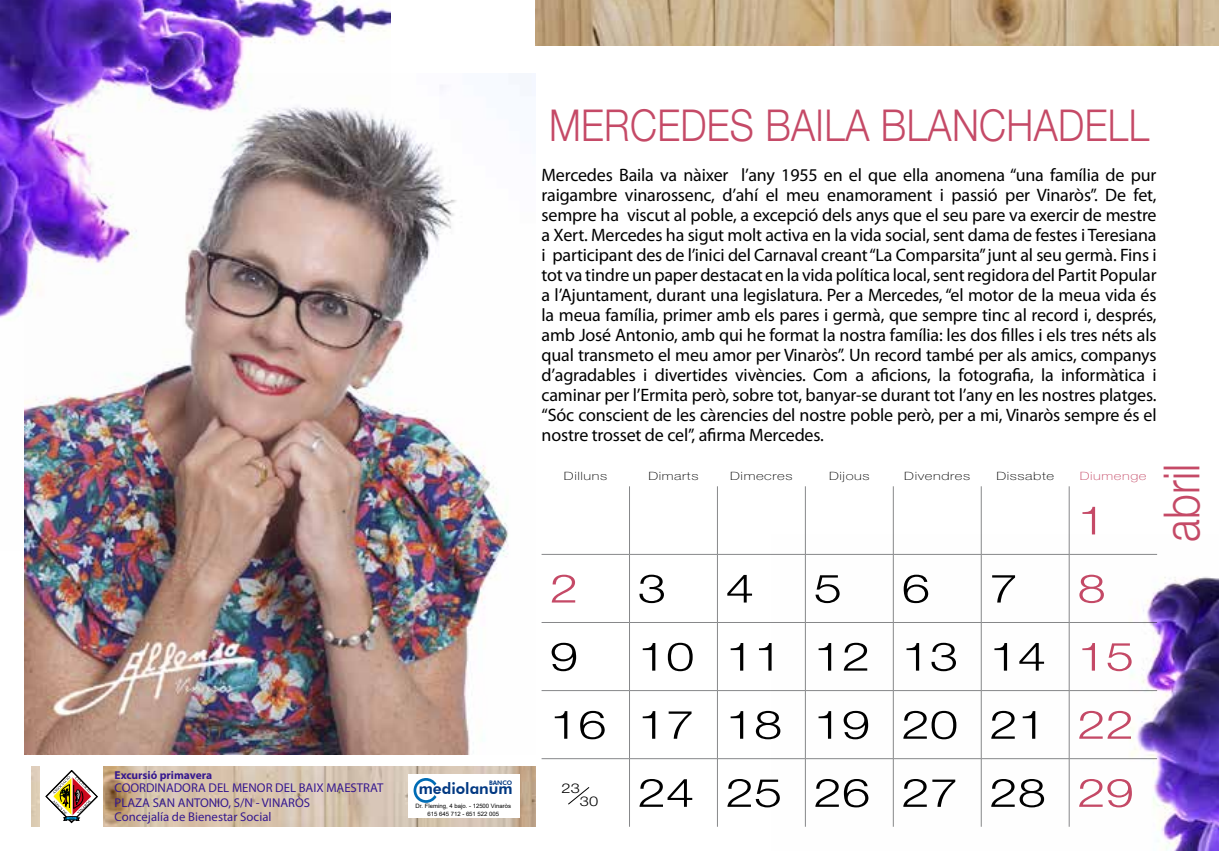
<style>
.page{position:relative;width:1219px;height:851px;background:#fff}
.page>*{position:absolute;margin:0;border:0;box-sizing:border-box;transform-origin:0 0}
.t1{font:300 50px "Helvetica Neue LT Pro";color:#c54a67;scale:.87 1}
.t2{font:300 44px "Helvetica Neue LT Pro";letter-spacing:.01em;color:#c54a67;scale:.87 1}
.t3{font:300 39.4px/68px "Helvetica Neue LT Pro";color:#000;text-align:right;scale:1.29 1}
.t4{font:300 39.4px "Helvetica Neue LT Pro";color:#c54a67;scale:1.29 1}
.t5{font:18px/20px "Myriad Pro";letter-spacing:-.01em;color:#000;text-align:justify}
.t6{font:800 15.6px "Futura BT";color:#003882}
.t7{font:300 13.6px "Helvetica Neue LT Pro";color:#000;scale:1.22 1}
.t8{font:12.8px/14px "Myriad Pro";color:#36198f}
.t9{font:100 11.4px "Helvetica Neue";letter-spacing:.04em;color:#000;scale:1.29 1}
.t10{font:700 11.4px "Myriad Pro";color:#36198f}
.t11{font:100 11.4px "Helvetica Neue";letter-spacing:.04em;color:#c54a67;scale:1.29 1}
.t12{font:800 6.2px "Futura BT";color:#003882}
.t13{font:6px/7.2px "Arial";color:#000;text-align:center}
.s1{color:#c54a67}
</style>
<div class="page">
<img style="left:31px;top:766px;width:504px;height:60px">
<div style="left:40px;top:766px;width:63px;height:60px;background:#fff"></div>
<svg style="left:46px;top:770px;width:51px;height:52px"></svg>
<div style="left:408px;top:773px;width:112px;height:44px;background:#fff"></div>
<svg style="left:414px;top:778px;width:22px;height:24px"></svg>
<img style="left:25px;top:74px;width:510px;height:680px">
<hr style="left:629px;top:486px;width:1px;height:68px;background:#87888a">
<hr style="left:717px;top:486px;width:1px;height:68px;background:#87888a">
<hr style="left:805px;top:486px;width:1px;height:68px;background:#87888a">
<hr style="left:893px;top:486px;width:1px;height:68px;background:#87888a">
<hr style="left:981px;top:486px;width:1px;height:68px;background:#87888a">
<hr style="left:1069px;top:486px;width:1px;height:68px;background:#87888a">
<hr style="left:629px;top:554px;width:1px;height:68px;background:#87888a">
<hr style="left:717px;top:554px;width:1px;height:68px;background:#87888a">
<hr style="left:629px;top:622px;width:1px;height:68px;background:#87888a">
<hr style="left:717px;top:622px;width:1px;height:68px;background:#87888a">
<hr style="left:629px;top:690px;width:1px;height:68px;background:#87888a">
<hr style="left:717px;top:690px;width:1px;height:68px;background:#87888a">
<hr style="left:629px;top:758px;width:1px;height:68px;background:#87888a">
<hr style="left:717px;top:758px;width:1px;height:68px;background:#87888a">
<hr style="left:542px;top:554px;width:87px;height:1px;background:#87888a">
<hr style="left:629px;top:554px;width:88px;height:1px;background:#87888a">
<hr style="left:717px;top:554px;width:88px;height:1px;background:#87888a">
<hr style="left:542px;top:622px;width:87px;height:1px;background:#87888a">
<hr style="left:629px;top:622px;width:88px;height:1px;background:#87888a">
<hr style="left:717px;top:622px;width:88px;height:1px;background:#87888a">
<hr style="left:542px;top:690px;width:87px;height:1px;background:#87888a">
<hr style="left:629px;top:690px;width:88px;height:1px;background:#87888a">
<hr style="left:717px;top:690px;width:88px;height:1px;background:#87888a">
<hr style="left:542px;top:758px;width:87px;height:1px;background:#87888a">
<hr style="left:629px;top:758px;width:88px;height:1px;background:#87888a">
<hr style="left:717px;top:758px;width:88px;height:1px;background:#87888a">
<svg style="left:568px;top:787px;width:22px;height:17px"></svg>
<img style="left:0;top:0;width:390px;height:550px">
<img style="left:771px;top:534px;width:448px;height:316px">
<img style="left:535px;top:0;width:684px;height:45px">
<p class="t10" style="left:115px;top:767px;width:99px">Excursió primavera</p>
<p class="t8" style="left:115px;top:780px;width:270px">COORDINADORA DEL MENOR DEL BAIX MAESTRAT<br>PLAZA SAN ANTONIO, S/N - VINARÒS<br>Concejalía de Bienestar Social</p>
<p class="t12" style="left:489px;top:778px;width:25px">BANCO</p>
<p class="t13" style="left:416px;top:802px;width:97px">Dr. Fleming, 4 bajo. - 12500 Vinaròs<br>615 645 712 - 651 522 005</p>
<p class="t6" style="left:419px;top:779px;width:96px">mediolanum</p>
<h2 class="t2" style="left:549px;top:99px;width:691px">MERCEDES BAILA BLANCHADELL</h2>
<p class="t5" style="left:542px;top:165px;width:617px">Mercedes Baila va nàixer l’any 1955 en el que ella anomena “una família de pur raigambre vinarossenc, d’ahí el meu enamorament i passió per Vinaròs”. De fet, sempre ha viscut al poble, a excepció dels anys que el seu pare va exercir de mestre a Xert. Mercedes ha sigut molt activa en la vida social, sent dama de festes i Teresiana i participant des de l’inici del Carnaval creant “La Comparsita” junt al seu germà. Fins i tot va tindre un paper destacat en la vida política local, sent regidora del Partit Popular a l’Ajuntament, durant una legislatura. Per a Mercedes, “el motor de la meua vida és la meua família, primer amb els pares i germà, que sempre tinc al record i, després, amb José Antonio, amb qui he format la nostra família: les dos filles i els tres néts als qual transmeto el meu amor per Vinaròs”. Un record també per als amics, companys d’agradables i divertides vivències. Com a aficions, la fotografia, la informàtica i caminar per l’Ermita però, sobre tot, banyar-se durant tot l’any en les nostres platges. “Sóc conscient de les càrencies del nostre poble però, per a mi, Vinaròs sempre és el nostre trosset de cel”, afirma Mercedes.</p>
<p class="t9" style="left:564px;top:469px;width:35px">Dilluns</p>
<p class="t9" style="left:648px;top:469px;width:40px">Dimarts</p>
<p class="t9" style="left:730px;top:469px;width:50px">Dimecres</p>
<p class="t9" style="left:829px;top:469px;width:33px">Dijous</p>
<p class="t9" style="left:904px;top:469px;width:53px">Divendres</p>
<p class="t9" style="left:996px;top:469px;width:46px">Dissabte</p>
<p class="t11" style="left:1080px;top:469px;width:53px">Diumenge</p>
<h3 class="t4" style="left:1077px;top:496px;width:23px">1</h3>
<h3 class="t4" style="left:550px;top:564px;width:23px">2</h3>
<h3 class="t3" style="left:638px;top:553px;width:23px">3</h3>
<h3 class="t3" style="left:726px;top:553px;width:23px">4</h3>
<h3 class="t3" style="left:814px;top:553px;width:23px">5</h3>
<h3 class="t3" style="left:902px;top:553px;width:23px">6</h3>
<h3 class="t3" style="left:989px;top:553px;width:23px">7</h3>
<h3 class="t4" style="left:1077px;top:564px;width:23px">8</h3>
<h3 class="t3" style="left:550px;top:621px;width:23px">9</h3>
<h3 class="t3" style="left:550px;top:621px;width:454px">10 11 12 13 14 <span class="s1">15<br></span>16 17 18 19 20 21 <span class="s1">22<br></span>24 25 26 27 28 <span class="s1">29</span></h3>
<p class="t7" style="left:562px;top:779px;width:17px">23</p>
<p class="t7" style="left:580px;top:793px;width:17px">30</p>
<h1 class="t1" style="left:1151px;top:541px;width:90px;rotate:-90deg">abril</h1>
</div>
